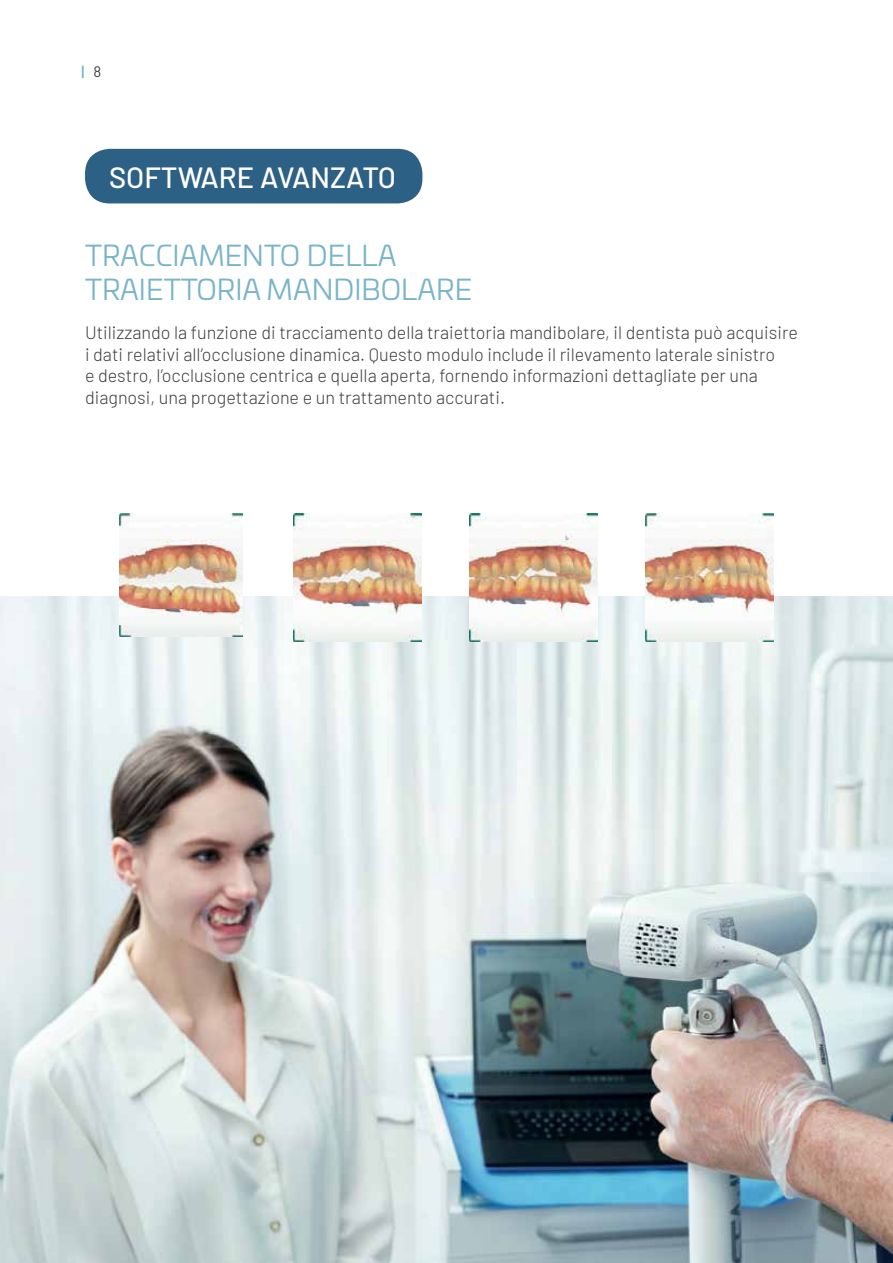
<style>
.page{position:relative;width:893px;height:1263px;background:#fff}
.page>*{position:absolute;margin:0;border:0;box-sizing:border-box;transform-origin:0 0}
.t1{font:500 29.1px "Barlow";color:#fff}
.t2{font:28.5px/34.2px "Univia Pro";color:#79b4c8}
.t3{font:300 18px/21.6px "Barlow";color:#3d3f3f}
.t4{font:600 15px "Barlow";color:#79b4c8}
.s1{font-weight:400;color:#3d3f3f}
</style>
<div class="page">
<div style="left:85px;top:149px;width:337px;height:54px;background:#2c6085;border-radius:25px"></div>
<img style="left:0;top:596px;width:893px;height:667px">
<img style="left:120px;top:513px;width:123px;height:123px">
<img style="left:293px;top:513px;width:128px;height:128px">
<img style="left:469px;top:513px;width:128px;height:128px">
<img style="left:645px;top:513px;width:128px;height:128px">
<p class="t4" style="left:82px;top:60px;width:21px">| <span class="s1">8</span></p>
<h1 class="t1" style="left:109px;top:157px;width:288px">SOFTWARE AVANZATO</h1>
<h2 class="t2" style="left:85px;top:237px;width:389px">TRACCIAMENTO DELLA<br>TRAIETTORIA MANDIBOLARE</h2>
<p class="t3" style="left:85px;top:320px;width:714px">Utilizzando la funzione di tracciamento della traiettoria mandibolare, il dentista può acquisire i dati relativi all’occlusione dinamica. Questo modulo include il rilevamento laterale sinistro<br>e destro, l’occlusione centrica e quella aperta, fornendo informazioni dettagliate per una diagnosi, una progettazione e un trattamento accurati.</p>
</div>
